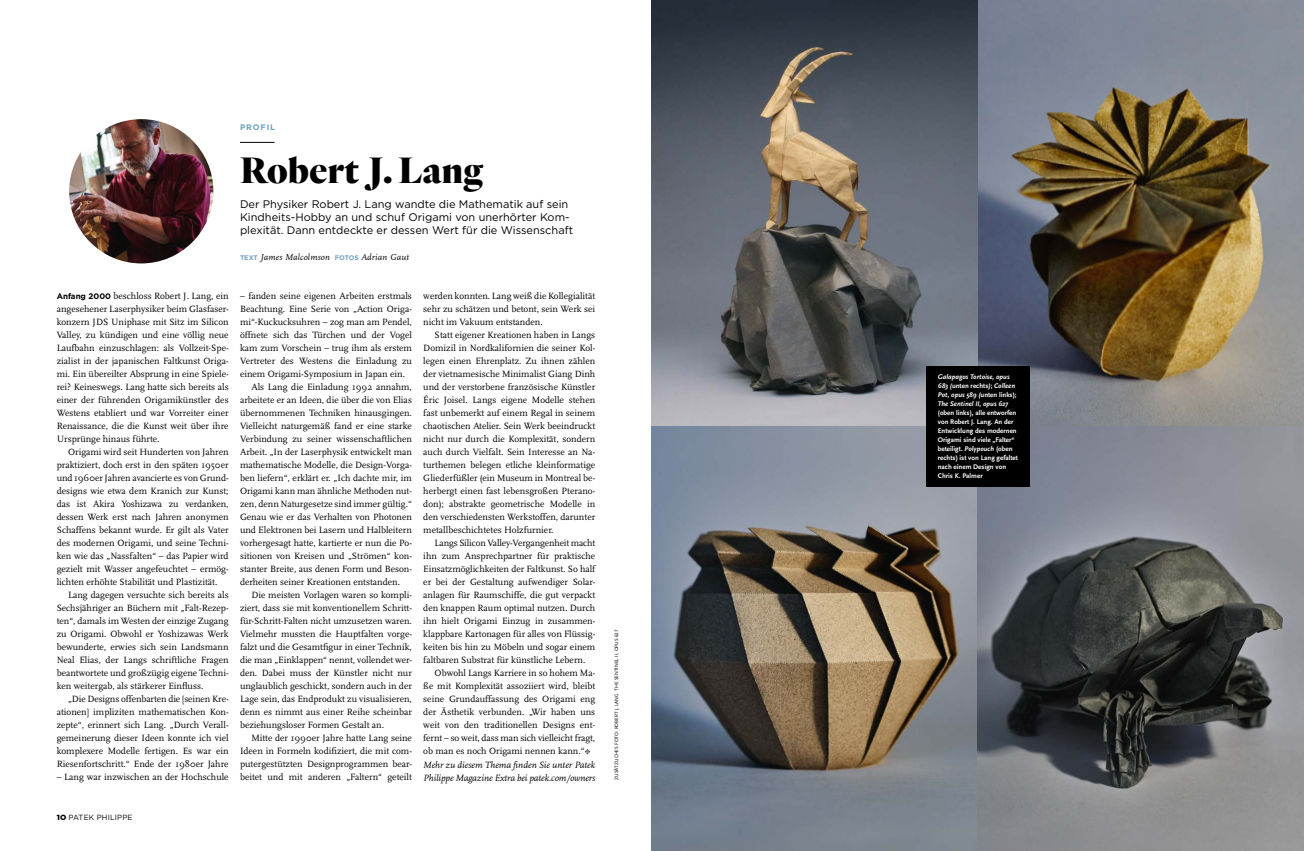
<style>
.page{position:relative;width:1304px;height:851px;background:#fff}
.page>*{position:absolute;margin:0;border:0;box-sizing:border-box;transform-origin:0 0}
.t1{font:900 38px "Quarto";letter-spacing:.01em;color:#000}
.t2{font:11px/13px "Gotham";color:#000}
.t3{font:9.5px/13px "Scala";color:#000;text-align:justify}
.t4{font:italic 9.5px/13px "Scala";letter-spacing:-.01em;color:#000}
.t5{font:italic 9px "Scala";letter-spacing:.02em;color:#000}
.t6{font:700 8px "Gotham";letter-spacing:.11em;color:#70a0be}
.t7{font:7.5px "Gotham";letter-spacing:.02em;color:#000}
.t8{font:700 7px/9px "Scala Sans";color:#fff}
.t9{font:italic 700 7px/9px "Scala Sans";color:#fff}
.t10{font:5px "Scala Sans";color:#000}
.s1{font-family:"Gotham";font-weight:700;font-style:normal;font-size:6.7px;color:#70a0be}
.s2{font-family:"Gotham";font-weight:700;font-size:8px}
.s3{font-weight:900}
.s4{font-family:"Scala Sans LF Caps"}
.s5{font-style:normal}
.s6{font-style:italic}
</style>
<div class="page">
<img style="left:652px;top:425px;width:326px;height:425px">
<img style="left:978px;top:425px;width:326px;height:425px">
<img style="left:652px;top:0;width:652px;height:425px">
<hr style="left:240px;top:142px;width:34px;height:1px;background:#000">
<svg style="left:585px;top:749px;width:5px;height:5px"></svg>
<img style="left:69px;top:119px;width:144px;height:144px;border-radius:72px">
<div style="left:926px;top:365px;width:104px;height:121px;background:#000"></div>
<p class="t6" style="left:240px;top:122px;width:37px">PROFIL</p>
<h1 class="t1" style="left:240px;top:143px;width:244px">Robert J. Lang</h1>
<p class="t2" style="left:240px;top:197px;width:335px">Der Physiker Robert J. Lang wandte die Mathematik auf sein<br>Kindheits-Hobby an und schuf Origami von unerhörter Kom&shy;plexität. Dann entdeckte er dessen Wert für die Wissenschaft</p>
<p class="t5" style="left:240px;top:252px;width:171px"><span class="s1">TEXT</span> James Malcolmson <span class="s1">FOTOS</span> Adrian Gaut</p>
<p class="t3" style="left:57px;top:290px;width:173px"><span class="s2">Anfang 2000</span> beschloss Robert J. Lang, ein angesehener Laserphysiker beim Glasfaser&shy;konzern JDS Uniphase mit Sitz im Silicon Valley, zu kündigen und eine völlig neue Laufbahn einzuschlagen: als Vollzeit-Spe&shy;zialist in der japanischen Faltkunst Origa&shy;mi. Ein übereilter Absprung in eine Spiele&shy;rei? Keineswegs. Lang hatte sich bereits als einer der führenden Origamikünstler des Westens etabliert und war Vorreiter einer Renaissance, die die Kunst weit über ihre Ursprünge hinaus führte.</p>
<p class="t3" style="left:57px;top:446px;width:173px;text-indent:11px">Origami wird seit Hunderten von Jahren praktiziert, doch erst in den späten 1950er und 1960er Jahren avancierte es von Grund&shy;designs wie etwa dem Kranich zur Kunst; das ist Akira Yoshizawa zu verdanken, dessen Werk erst nach Jahren anonymen Schaffens bekannt wurde. Er gilt als Vater des modernen Origami, und seine Techni&shy;ken wie das „Nassfalten“ – das Papier wird gezielt mit Wasser angefeuchtet – ermög&shy;lichten erhöhte Stabilität und Plastizität.</p>
<p class="t3" style="left:57px;top:588px;width:173px;text-indent:11px">Lang dagegen versuchte sich bereits als Sechsjähriger an Büchern mit „Falt-Rezep&shy;ten“, damals im Westen der einzige Zugang zu Origami. Obwohl er Yoshizawas Werk bewunderte, erwies sich sein Landsmann Neal Elias, der Langs schriftliche Fragen beantwortete und großzügig eigene Techni&shy;ken weitergab, als stärkerer Einfluss.</p>
<p class="t3" style="left:57px;top:692px;width:173px;text-indent:11px">„Die Designs offenbarten die [seinen Kre&shy;ationen] impliziten mathematischen Kon&shy;zepte“, erinnert sich Lang. „Durch Verall&shy;gemeinerung dieser Ideen konnte ich viel komplexere Modelle fertigen. Es war ein Riesenfortschritt.“ Ende der 1980er Jahre</p>
<p class="t3" style="left:57px;top:770px;width:173px">– Lang war inzwischen an der Hochschule</p>
<p class="t7" style="left:57px;top:812px;width:77px"><span class="s3">1O</span> PATEK PHILIPPE</p>
<p class="t3" style="left:240px;top:290px;width:173px">– fanden seine eigenen Arbeiten erstmals</p>
<p class="t3" style="left:240px;top:303px;width:173px">Beachtung. Eine Serie von „Action Origa-</p>
<p class="t3" style="left:240px;top:316px;width:173px">mi“-Kuckucksuhren – zog man am Pendel,</p>
<p class="t3" style="left:240px;top:329px;width:173px">öffnete sich das Türchen und der Vogel</p>
<p class="t3" style="left:240px;top:342px;width:173px">kam zum Vorschein – trug ihm als erstem</p>
<p class="t3" style="left:240px;top:355px;width:173px">Vertreter des Westens die Einladung zu</p>
<p class="t3" style="left:240px;top:368px;width:167px">einem Origami-Symposium in Japan ein.</p>
<p class="t3" style="left:251px;top:381px;width:162px">Als Lang die Einladung 1992 annahm,</p>
<p class="t3" style="left:240px;top:394px;width:173px">arbeitete er an Ideen, die über die von Elias</p>
<p class="t3" style="left:240px;top:407px;width:173px">übernommenen Techniken hinausgingen.</p>
<p class="t3" style="left:240px;top:420px;width:173px">Vielleicht naturgemäß fand er eine starke</p>
<p class="t3" style="left:240px;top:433px;width:173px">Verbindung zu seiner wissenschaftlichen</p>
<p class="t3" style="left:240px;top:446px;width:173px">Arbeit. „In der Laserphysik entwickelt man</p>
<p class="t3" style="left:240px;top:459px;width:173px">mathematische Modelle, die Design-Vorga-</p>
<p class="t3" style="left:240px;top:472px;width:173px">ben liefern“, erklärt er. „Ich dachte mir, im</p>
<p class="t3" style="left:240px;top:485px;width:173px">Origami kann man ähnliche Methoden nut-</p>
<p class="t3" style="left:240px;top:498px;width:173px">zen, denn Naturgesetze sind immer gültig.“</p>
<p class="t3" style="left:240px;top:511px;width:173px">Genau wie er das Verhalten von Photonen</p>
<p class="t3" style="left:240px;top:524px;width:173px">und Elektronen bei Lasern und Halbleitern</p>
<p class="t3" style="left:240px;top:537px;width:173px">vorhergesagt hatte, kartierte er nun die Po-</p>
<p class="t3" style="left:240px;top:550px;width:173px">sitionen von Kreisen und „Strömen“ kon-</p>
<p class="t3" style="left:240px;top:562px;width:173px">stanter Breite, aus denen Form und Beson-</p>
<p class="t3" style="left:240px;top:575px;width:162px">derheiten seiner Kreationen entstanden.</p>
<p class="t3" style="left:251px;top:588px;width:162px">Die meisten Vorlagen waren so kompli-</p>
<p class="t3" style="left:240px;top:601px;width:173px">ziert, dass sie mit konventionellem Schritt-</p>
<p class="t3" style="left:240px;top:614px;width:173px">für-Schritt-Falten nicht umzusetzen waren.</p>
<p class="t3" style="left:240px;top:627px;width:173px">Vielmehr mussten die Hauptfalten vorge-</p>
<p class="t3" style="left:240px;top:640px;width:173px">falzt und die Gesamtfigur in einer Technik,</p>
<p class="t3" style="left:240px;top:653px;width:173px">die man „Einklappen“ nennt, vollendet wer-</p>
<p class="t3" style="left:240px;top:666px;width:173px">den. Dabei muss der Künstler nicht nur</p>
<p class="t3" style="left:240px;top:679px;width:173px">unglaublich geschickt, sondern auch in der</p>
<p class="t3" style="left:240px;top:692px;width:173px">Lage sein, das Endprodukt zu visualisieren,</p>
<p class="t3" style="left:240px;top:705px;width:173px">denn es nimmt aus einer Reihe scheinbar</p>
<p class="t3" style="left:240px;top:718px;width:146px">beziehungsloser Formen Gestalt an.</p>
<p class="t3" style="left:251px;top:731px;width:162px">Mitte der 1990er Jahre hatte Lang seine</p>
<p class="t3" style="left:240px;top:744px;width:173px">Ideen in Formeln kodifiziert, die mit com-</p>
<p class="t3" style="left:240px;top:757px;width:173px">putergestützten Designprogrammen bear-</p>
<p class="t3" style="left:240px;top:770px;width:173px">beitet und mit anderen „Faltern“ geteilt</p>
<p class="t3" style="left:423px;top:289px;width:173px">werden konnten. Lang weiß die Kollegialität sehr zu schätzen und betont, sein Werk sei nicht im Vakuum entstanden.</p>
<p class="t3" style="left:423px;top:328px;width:173px;text-indent:11px">Statt eigener Kreationen haben in Langs Domizil in Nordkalifornien die seiner Kol&shy;legen einen Ehrenplatz. Zu ihnen zählen der vietnamesische Minimalist Giang Dinh und der verstorbene französische Künstler Éric Joisel. Langs eigene Modelle stehen fast unbemerkt auf einem Regal in seinem chaotischen Atelier. Sein Werk beeindruckt nicht nur durch die Komplexität, sondern auch durch Vielfalt. Sein Interesse an Na&shy;turthemen belegen etliche kleinformatige Gliederfüßler (ein Museum in Montreal be&shy;herbergt einen fast lebensgroßen Pterano&shy;don); abstrakte geometrische Modelle in den verschiedensten Werkstoffen, darunter metallbeschichtetes Holzfurnier.</p>
<p class="t3" style="left:423px;top:536px;width:173px;text-indent:11px">Langs Silicon Valley-Vergangenheit macht ihn zum Ansprechpartner für praktische Einsatzmöglichkeiten der Faltkunst. So half er bei der Gestaltung aufwendiger Solar&shy;anlagen für Raumschiffe, die gut verpackt den knappen Raum optimal nutzen. Durch ihn hielt Origami Einzug in zusammen&shy;klappbare Kartonagen für alles von Flüssig&shy;keiten bis hin zu Möbeln und sogar einem faltbaren Substrat für künstliche Lebern.</p>
<p class="t3" style="left:423px;top:666px;width:173px;text-indent:11px">Obwohl Langs Karriere in so hohem Ma&shy;ße mit Komplexität assoziiert wird, bleibt seine Grundauffassung des Origami eng der Ästhetik verbunden. „Wir haben uns weit von den traditionellen Designs ent&shy;fernt – so weit, dass man sich vielleicht fragt, ob man es noch Origami nennen kann.“</p>
<p class="t4" style="left:423px;top:758px;width:173px">Mehr zu diesem Thema finden Sie unter Patek<br>Philippe Magazine Extra bei patek.com/owners</p>
<p class="t10" style="left:614px;top:779px;width:151px;rotate:-90deg">ZUSÄTZLICHES FOTO: ROBERT J. LANG THE SENTINEL II, OPUS <span class="s4">627</span></p>
<p class="t9" style="left:938px;top:372px;width:80px">Galapagos Tortoise, opus<br>683 (<span class="s5">unten rechts</span>)<span class="s5">;</span> Colleen<br>Pot, opus 589 (<span class="s5">unten links);<br></span>The Sentinel II, opus 627</p>
<p class="t8" style="left:938px;top:408px;width:82px">(oben links), alle entworfen von Robert J. Lang. An der<br>Entwicklung des modernen<br>Origami sind viele „Falter“ beteiligt. <span class="s6">Polypouch</span> (oben rechts) ist von Lang gefaltet nach einem Design von<br>Chris K. Palmer</p>
</div>
